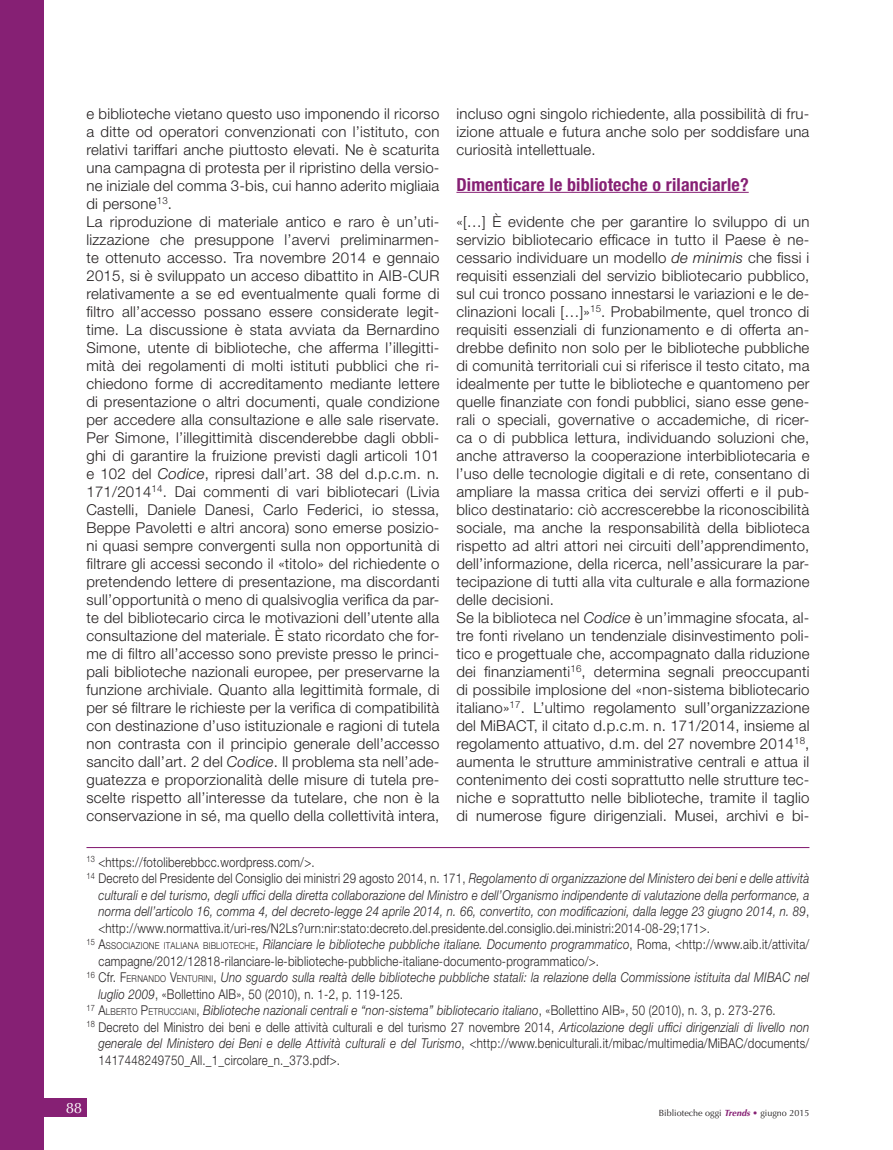
<style>
.page{position:relative;width:893px;height:1150px;background:#fff}
.page>*{position:absolute;margin:0;border:0;box-sizing:border-box;transform-origin:0 0}
.t1{font:700 condensed 18px "Helvetica Neue LT Std";letter-spacing:.01em;color:#862074}
.t2{font:300 15px/18px "Helvetica Neue LT Std";letter-spacing:.015em;color:#231f20}
.t3{font:15px "Optima";color:#fff}
.t4{font:300 13.5px "Helvetica Neue LT Std";letter-spacing:.02em;color:#231f20;scale:.85 1}
.t5{font:italic 300 13.5px "Helvetica Neue LT Std";letter-spacing:.02em;color:#231f20;scale:.85 1}
.t6{font:9px "Optima";color:#231f20}
.s1{font-style:italic}
.s2{font-style:normal}
.s3{font-style:normal;font-size:9.45px}
.s4{font-weight:700;font-style:italic;color:#862074}
.s5{font-weight:700;color:#862074}
</style>
<div class="page">
<div style="left:0;top:1098px;width:86px;height:18px;background:#862074"></div>
<div style="left:0;top:0;width:44px;height:1149px;background:#862074"></div>
<hr style="left:456px;top:192px;width:293px;height:1px;background:#862074">
<hr style="left:86px;top:847px;width:723px;height:1px;background:#862074">
<p class="t2" style="left:86px;top:104px;width:354px">e biblioteche vietano questo uso imponendo il ricorso a ditte od operatori convenzionati con l’istituto, con relativi tariffari anche piuttosto elevati. Ne è scaturita una campagna di protesta per il ripristino della versio&shy;ne iniziale del comma 3-bis, cui hanno aderito migliaia di persone<sup>13</sup>.<br>La riproduzione di materiale antico e raro è un’uti&shy;lizzazione che presuppone l’avervi preliminarmen&shy;te ottenuto accesso. Tra novembre 2014 e gennaio 2015, si è sviluppato un acceso dibattito in AIB-CUR relativamente a se ed eventualmente quali forme di filtro all’accesso possano essere considerate legit&shy;time. La discussione è stata avviata da Bernardino Simone, utente di biblioteche, che afferma l’illegitti&shy;mità dei regolamenti di molti istituti pubblici che ri&shy;chiedono forme di accreditamento mediante lettere di presentazione o altri documenti, quale condizione per accedere alla consultazione e alle sale riservate.<br>Per Simone, l’illegittimità discenderebbe dagli obbli&shy;ghi di garantire la fruizione previsti dagli articoli 101 e 102 del <span class="s1">Codice</span>, ripresi dall’art. 38 del d.p.c.m. n.<br>171/2014<sup>14</sup>. Dai commenti di vari bibliotecari (Livia Castelli, Daniele Danesi, Carlo Federici, io stessa, Beppe Pavoletti e altri ancora) sono emerse posizio&shy;ni quasi sempre convergenti sulla non opportunità di filtrare gli accessi secondo il «titolo» del richiedente o pretendendo lettere di presentazione, ma discordanti sull’opportunità o meno di qualsivoglia verifica da par&shy;te del bibliotecario circa le motivazioni dell’utente alla consultazione del materiale. È stato ricordato che for&shy;me di filtro all’accesso sono previste presso le princi&shy;pali biblioteche nazionali europee, per preservarne la funzione archiviale. Quanto alla legittimità formale, di per sé filtrare le richieste per la verifica di compatibilità con destinazione d’uso istituzionale e ragioni di tutela non contrasta con il principio generale dell’accesso sancito dall’art. 2 del <span class="s1">Codice</span>. Il problema sta nell’ade&shy;guatezza e proporzionalità delle misure di tutela pre&shy;scelte rispetto all’interesse da tutelare, che non è la conservazione in sé, ma quello della collettività intera,</p>
<p class="t2" style="left:456px;top:104px;width:354px;text-align:justify">incluso ogni singolo richiedente, alla possibilità di fru&shy;izione attuale e futura anche solo per soddisfare una curiosità intellettuale.</p>
<p class="t1" style="left:456px;top:173px;width:294px">Dimenticare le biblioteche o rilanciarle?</p>
<p class="t2" style="left:456px;top:212px;width:354px">«[…] È evidente che per garantire lo sviluppo di un servizio bibliotecario efficace in tutto il Paese è ne&shy;cessario individuare un modello <span class="s1">de minimis</span> che fissi i requisiti essenziali del servizio bibliotecario pubblico, sul cui tronco possano innestarsi le variazioni e le de&shy;clinazioni locali […]»<sup>15</sup>. Probabilmente, quel tronco di requisiti essenziali di funzionamento e di offerta an&shy;drebbe definito non solo per le biblioteche pubbliche di comunità territoriali cui si riferisce il testo citato, ma idealmente per tutte le biblioteche e quantomeno per quelle finanziate con fondi pubblici, siano esse gene&shy;rali o speciali, governative o accademiche, di ricer&shy;ca o di pubblica lettura, individuando soluzioni che, anche attraverso la cooperazione interbibliotecaria e l’uso delle tecnologie digitali e di rete, consentano di ampliare la massa critica dei servizi offerti e il pub&shy;blico destinatario: ciò accrescerebbe la riconoscibilità sociale, ma anche la responsabilità della biblioteca rispetto ad altri attori nei circuiti dell’apprendimento, dell’informazione, della ricerca, nell’assicurare la par&shy;tecipazione di tutti alla vita culturale e alla formazione delle decisioni.<br>Se la biblioteca nel <span class="s1">Codice</span> è un’immagine sfocata, al&shy;tre fonti rivelano un tendenziale disinvestimento poli&shy;tico e progettuale che, accompagnato dalla riduzione dei finanziamenti<sup>16</sup>, determina segnali preoccupanti di possibile implosione del «non-sistema bibliotecario italiano»<sup>17</sup>. L’ultimo regolamento sull’organizzazione del MiBACT, il citato d.p.c.m. n. 171/2014, insieme al regolamento attuativo, d.m. del 27 novembre 2014<sup>18</sup>, aumenta le strutture amministrative centrali e attua il contenimento dei costi soprattutto nelle strutture tec&shy;niche e soprattutto nelle biblioteche, tramite il taglio di numerose figure dirigenziali. Musei, archivi e bi-</p>
<p class="t4" style="left:86px;top:853px;width:270px"><sup>13</sup> &lt;https://fotoliberebbcc.wordpress.com/&gt;.</p>
<p class="t4" style="left:86px;top:870px;width:852px"><sup>14</sup> Decreto del Presidente del Consiglio dei ministri 29 agosto 2014, n. 171, <span class="s1">Regolamento di organizzazione del Ministero dei beni e delle attività</span></p>
<p class="t5" style="left:98px;top:886px;width:838px">culturali e del turismo, degli uffici della diretta collaborazione del Ministro e dell’Organismo indipendente di valutazione della performance, a</p>
<p class="t5" style="left:98px;top:903px;width:838px">norma dell’articolo 16, comma 4, del decreto-legge 24 aprile 2014, n. 66, convertito, con modificazioni, dalla legge 23 giugno 2014, n. 89<span class="s2">,</span></p>
<p class="t4" style="left:98px;top:919px;width:721px">&lt;http://www.normattiva.it/uri-res/N2Ls?urn:nir:stato:decreto.del.presidente.del.consiglio.dei.ministri:2014-08-29;171&gt;.</p>
<p class="t5" style="left:86px;top:936px;width:852px"><sup>15</sup> <span class="s2">A</span><span class="s3">SSOCIAZIONE ITALIANA BIBLIOTECHE</span><span class="s2">,</span> Rilanciare le biblioteche pubbliche italiane. Documento programmatico<span class="s2">, Roma, &lt;http://www.aib.it/attivita/</span></p>
<p class="t4" style="left:98px;top:952px;width:590px">campagne/2012/12818-rilanciare-le-biblioteche-pubbliche-italiane-documento-programmatico/&gt;.</p>
<p class="t5" style="left:86px;top:969px;width:852px"><sup>16</sup> <span class="s2">Cfr.</span> <span class="s2">F</span><span class="s3">ERNANDO</span> <span class="s2">V</span><span class="s3">ENTURINI</span><span class="s2">,</span> Uno sguardo sulla realtà delle biblioteche pubbliche statali: la relazione della Commissione istituita dal MIBAC nel</p>
<p class="t4" style="left:98px;top:985px;width:360px"><span class="s1">luglio 2009</span>, «Bollettino AIB», 50 (2010), n. 1-2, p. 119-125.</p>
<p class="t5" style="left:86px;top:1002px;width:812px"><sup>17</sup> <span class="s2">A</span><span class="s3">LBERTO</span> <span class="s2">P</span><span class="s3">ETRUCC IANI</span><span class="s2">,</span> Biblioteche nazionali centrali e “non-sistema” bibliotecario italiano<span class="s2">, «Bollettino AIB», 50 (2010), n. 3, p. 273-276.</span></p>
<p class="t4" style="left:86px;top:1018px;width:852px"><sup>18</sup> Decreto del Ministro dei beni e delle attività culturali e del turismo 27 novembre 2014, <span class="s1">Articolazione degli uffici dirigenziali di livello non</span></p>
<p class="t4" style="left:98px;top:1035px;width:838px"><span class="s1">generale del Ministero dei Beni e delle Attività culturali e del Turismo</span>, &lt;http://www.beniculturali.it/mibac/multimedia/MiBAC/documents/</p>
<p class="t4" style="left:98px;top:1051px;width:286px">1417448249750_All._1_circolare_n._373.pdf&gt;.</p>
<p class="t3" style="left:66px;top:1098px;width:18px">88</p>
<p class="t6" style="left:659px;top:1107px;width:152px">Biblioteche oggi <span class="s4">Trends</span> <span class="s5">•</span> giugno 2015</p>
</div>
